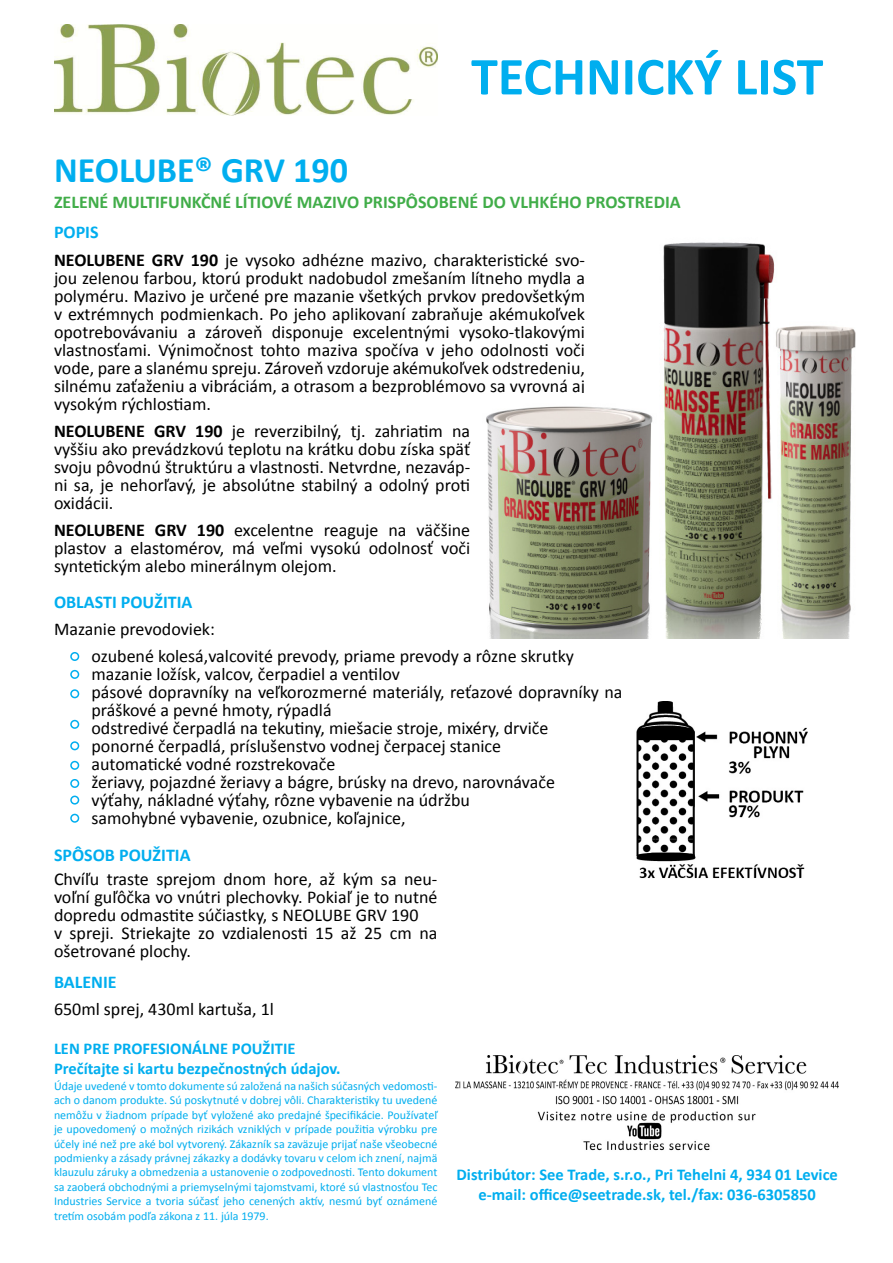
<style>
.page{position:relative;width:893px;height:1263px;background:#fff}
.page>*{position:absolute;margin:0;border:0;box-sizing:border-box;transform-origin:0 0}
.t1{font:700 54px "Calibri";color:#00aeef}
.t2{font:700 36px "Calibri";color:#00aeef}
.t3{font:18px/18px "Calibri";color:#000}
.t4{font:700 18px "Calibri";color:#41ad49}
.t5{font:700 18px "Calibri";color:#00aeef}
.t6{font:700 16.5px/19.8px "Calibri";color:#00aeef}
.t7{font:12px/14.4px "Calibri";color:#00aeef;text-align:justify}
.s1{font-weight:700;color:#00aeef}
.s2{font-weight:700}
</style>
<div class="page">
<img style="left:54px;top:24px;width:383px;height:92px">
<img style="left:455px;top:1055px;width:384px;height:96px">
<img style="left:663px;top:242px;width:112px;height:396px">
<img style="left:636px;top:702px;width:172px;height:176px">
<div style="left:70px;top:652px;width:9px;height:9px;border:2px solid #00aeef;border-radius:50%"></div>
<div style="left:70px;top:670px;width:9px;height:9px;border:2px solid #00aeef;border-radius:50%"></div>
<div style="left:70px;top:689px;width:9px;height:9px;border:2px solid #00aeef;border-radius:50%"></div>
<div style="left:70px;top:720px;width:9px;height:9px;border:2px solid #00aeef;border-radius:50%"></div>
<div style="left:70px;top:761px;width:9px;height:9px;border:2px solid #00aeef;border-radius:50%"></div>
<div style="left:70px;top:795px;width:9px;height:9px;border:2px solid #00aeef;border-radius:50%"></div>
<div style="left:70px;top:741px;width:9px;height:9px;border:2px solid #00aeef;border-radius:50%"></div>
<div style="left:70px;top:779px;width:9px;height:9px;border:2px solid #00aeef;border-radius:50%"></div>
<div style="left:70px;top:814px;width:9px;height:9px;border:2px solid #00aeef;border-radius:50%"></div>
<img style="left:486px;top:406px;width:167px;height:233px">
<img style="left:773px;top:291px;width:83px;height:348px">
<h1 class="t1" style="left:471px;top:42px;width:354px">TECHNICKÝ LIST</h1>
<h2 class="t2" style="left:54px;top:147px;width:295px">NEOLUBE® GRV 190</h2>
<p class="t4" style="left:54px;top:191px;width:628px">ZELENÉ MULTIFUNKČNÉ LÍTIOVÉ MAZIVO PRISPÔSOBENÉ DO VLHKÉHO PROSTREDIA</p>
<p class="t3" style="left:54px;top:218px;width:532px;line-height:28.5px"><span class="s1">POPIS<br></span><span class="s2">NEOLUBENE GRV 190</span> je vysoko adhézne mazivo, charakteristické svo-</p>
<p class="t3" style="left:54px;top:269px;width:533px;text-align:justify">jou zelenou farbou, ktorú produkt nadobudol zmešaním lítneho mydla a polyméru. Mazivo je určené pre mazanie všetkých prvkov predovšetkým v extrémnych podmienkach. Po jeho aplikovaní zabraňuje akémukoľvek opotrebovávaniu a zároveň disponuje excelentnými vysoko-tlakovými vlastnosťami. Výnimočnost tohto maziva spočíva v jeho odolnosti voči vode, pare a slanému spreju. Zároveň vzdoruje akémukoľvek odstredeniu, silnému zaťaženiu a vibráciám, a otrasom a bezproblémovo sa vyrovná aj vysokým rýchlostiam.</p>
<p class="t3" style="left:54px;top:422px;width:418px;text-align:justify"><span class="s2">NEOLUBENE GRV 190</span> je reverzibilný, tj. zahriatim na vyššiu ako prevádzkovú teplotu na krátku dobu získa späť svoju pôvodnú štruktúru a vlastnosti. Netvrdne, nezaváp&shy;ni sa, je nehorľavý, je absolútne stabilný a odolný proti oxidácii.</p>
<p class="t3" style="left:54px;top:521px;width:418px;text-align:justify"><span class="s2">NEOLUBENE GRV 190</span> excelentne reaguje na väčšine plastov a elastomérov, má veľmi vysokú odolnosť voči syntetickým alebo minerálnym olejom.</p>
<p class="t5" style="left:54px;top:590px;width:140px">OBLASTI POUŽITIA</p>
<p class="t3" style="left:54px;top:620px;width:162px">Mazanie prevodoviek:</p>
<p class="t3" style="left:91px;top:647px;width:532px">ozubené kolesá,valcovité prevody, priame prevody a rôzne skrutky mazanie ložísk, valcov, čerpadiel a ventilov<br>pásové dopravníky na veľkorozmerné materiály, reťazové dopravníky na práškové a pevné hmoty, rýpadlá<br>odstredivé čerpadlá na tekutiny, miešacie stroje, mixéry, drviče<br>ponorné čerpadlá, príslušenstvo vodnej čerpacej stanice<br>automatické vodné rozstrekovače<br>žeriavy, pojazdné žeriavy a bágre, brúsky na drevo, narovnávače<br>výťahy, nákladné výťahy, rôzne vybavenie na údržbu<br>samohybné vybavenie, ozubnice, koľajnice,</p>
<p class="t5" style="left:54px;top:843px;width:138px">SPÔSOB POUŽITIA</p>
<p class="t3" style="left:54px;top:870px;width:385px">Chvíľu traste sprejom dnom hore, až kým sa neu&shy;voľní guľôčka vo vnútri plechovky. Pokiaľ je to nutné dopredu odmastite súčiastky, s NEOLUBE GRV 190<br>v spreji. Striekajte zo vzdialenosti 15 až 25 cm na ošetrované plochy.</p>
<p class="t5" style="left:54px;top:970px;width:64px">BALENIE</p>
<p class="t3" style="left:54px;top:1000px;width:221px">650ml sprej, 430ml kartuša, 1l</p>
<p class="t6" style="left:54px;top:1039px;width:288px">LEN PRE PROFESIONÁLNE POUŽITIE<br>Prečítajte si kartu bezpečnostných údajov.</p>
<p class="t7" style="left:54px;top:1079px;width:385px">Údaje uvedené v tomto dokumente sú založená na našich súčasných vedomosti&shy;ach o danom produkte. Sú poskytnuté v dobrej vôli. Charakteristiky tu uvedené nemôžu v žiadnom prípade byť vyložené ako predajné špecifikácie. Používateľ je upovedomený o možných rizikách vzniklých v prípade použitia výrobku pre účely iné než pre aké bol vytvorený. Zákazník sa zaväzuje prijať naše všeobecné podmienky a zásady právnej zákazky a dodávky tovaru v celom ich znení, najmä klauzulu záruky a obmedzenia a ustanovenie o zodpovednosti. Tento dokument sa zaoberá obchodnými a priemyselnými tajomstvami, ktoré sú vlastnosťou Tec Industries Service a tvoria súčasť jeho cenených aktív, nesmú byť oznámené tretím osobám podľa zákona z 11. júla 1979.</p>
<p class="t6" style="left:457px;top:1164px;width:383px;text-align:center">Distribútor: See Trade, s.r.o., Pri Tehelni 4, 934 01 Levice e-mail: office@seetrade.sk, tel./fax: 036-6305850</p>
</div>
